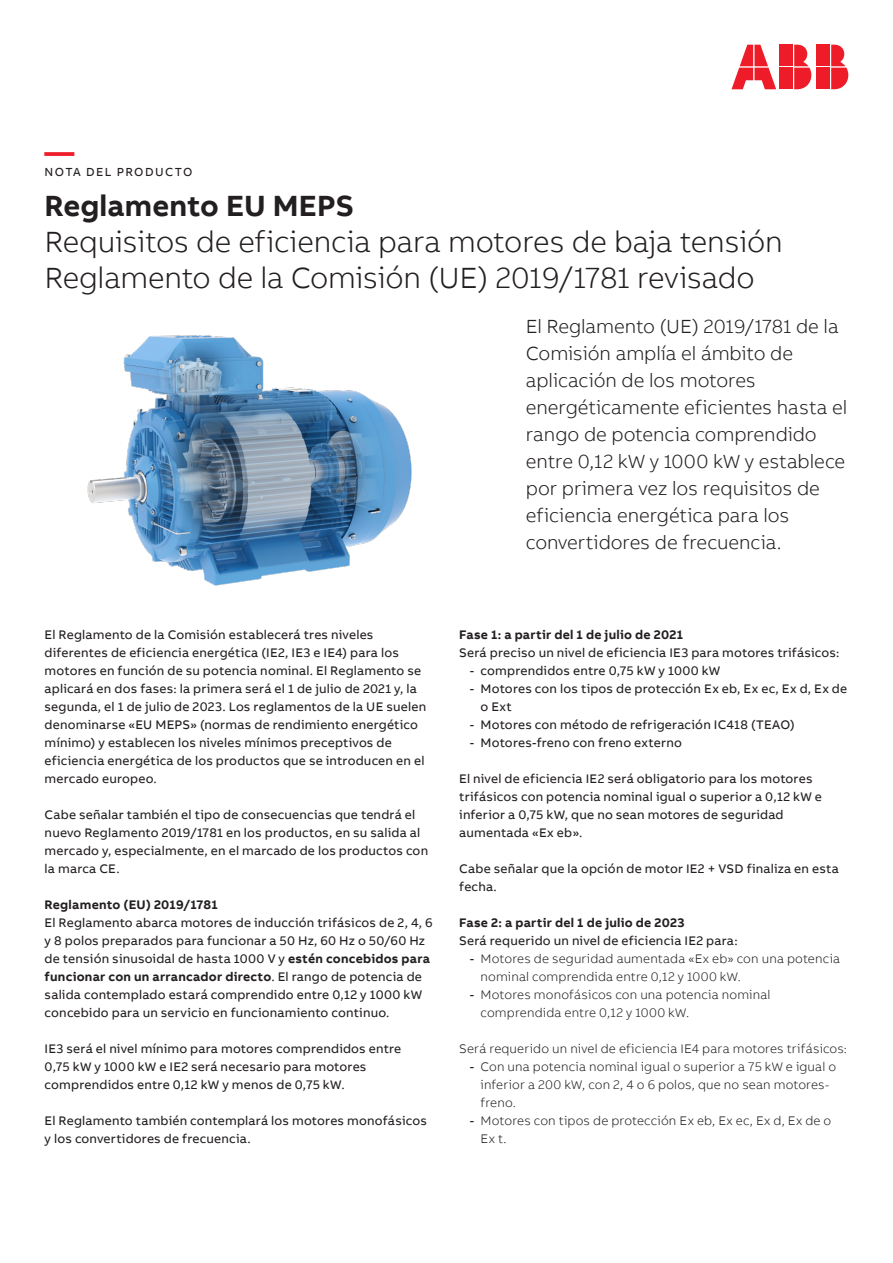
<style>
.page{position:relative;width:893px;height:1263px;background:#fff}
.page>*{position:absolute;margin:0;border:0;box-sizing:border-box;transform-origin:0 0}
.Subheadline_M_20pt_2{font:300 30px "AB Bvoice";letter-spacing:-.005em;color:#231f20}
.Headline_M_20pt_24pt{font:700 30px "AB Bvoice";letter-spacing:.005em;color:#231f20}
.Headline_M_20pt_24pt-2{font:700 30px "AB Bvoice";color:#ee1c28}
.Lead_13pt_18pt{font:300 19.5px/27px "AB Bvoice";letter-spacing:-.005em;color:#231f20}
.Copytext_8_5pt_12pt{font:12.75px/18px "AB Bvoice";letter-spacing:.015em;color:#231f20}
.Copytext_8_5pt_12pt-2{font:300 12.75px/18px "AB Bvoice";letter-spacing:.01em;color:#231f20}
.Paragraph_Title_8_5p{font:700 12.75px "AB Bvoice";letter-spacing:.02em;color:#231f20}
.Category_M_8pt_9_6pt{font:12px "AB Bvoice";letter-spacing:.12em;color:#231f20}
.s1{font-weight:700}
.s2{font-weight:400}
</style>
<div class="page">
<div style="left:817px;top:45px;width:13px;height:21px;background:#ee1c28"></div>
<div style="left:817px;top:68px;width:13px;height:21px;background:#ee1c28"></div>
<svg style="left:831px;top:45px;width:17px;height:44px"></svg>
<svg style="left:731px;top:45px;width:45px;height:44px"></svg>
<div style="left:780px;top:45px;width:13px;height:21px;background:#ee1c28"></div>
<div style="left:780px;top:68px;width:13px;height:21px;background:#ee1c28"></div>
<svg style="left:794px;top:45px;width:17px;height:44px"></svg>
<img style="left:87px;top:335px;width:325px;height:251px">
<p class="Headline_M_20pt_24pt-2" style="left:45px;top:132px;width:31px">—</p>
<p class="Category_M_8pt_9_6pt" style="left:45px;top:165px;width:149px">NOTA DEL PRODUCTO</p>
<p class="Headline_M_20pt_24pt" style="left:45px;top:186px;width:310px">Reglamento EU MEPS</p>
<p class="Subheadline_M_20pt_2" style="left:45px;top:224px;width:740px">Requisitos de eficiencia para motores de baja tensión</p>
<p class="Subheadline_M_20pt_2" style="left:45px;top:260px;width:711px">Reglamento de la Comisión (UE) 2019/1781 revisado</p>
<p class="Lead_13pt_18pt" style="left:526px;top:313px;width:323px">El Reglamento (UE) 2019/1781 de la<br>Comisión amplía el ámbito de aplicación de los motores energéticamente eficientes hasta el rango de potencia comprendido entre 0,12 kW y 1000 kW y establece por primera vez los requisitos de eficiencia energética para los convertidores de frecuencia.</p>
<p class="Copytext_8_5pt_12pt" style="left:45px;top:625px;width:383px">El Reglamento de la Comisión establecerá tres niveles diferentes de eficiencia energética (IE2, IE3 e IE4) para los motores en función de su potencia nominal. El Reglamento se aplicará en dos fases: la primera será el 1 de julio de 2021 y, la segunda, el 1 de julio de 2023. Los reglamentos de la UE suelen denominarse «EU MEPS» (normas de rendimiento energético mínimo) y establecen los niveles mínimos preceptivos de eficiencia energética de los productos que se introducen en el mercado europeo.</p>
<p class="Copytext_8_5pt_12pt" style="left:45px;top:805px;width:385px">Cabe señalar también el tipo de consecuencias que tendrá el nuevo Reglamento 2019/1781 en los productos, en su salida al mercado y, especialmente, en el marcado de los productos con la marca CE.</p>
<p class="Paragraph_Title_8_5p" style="left:45px;top:896px;width:175px">Reglamento (EU) 2019/1781</p>
<p class="Copytext_8_5pt_12pt" style="left:45px;top:913px;width:390px">El Reglamento abarca motores de inducción trifásicos de 2, 4, 6 y 8 polos preparados para funcionar a 50 Hz, 60 Hz o 50/60 Hz de tensión sinusoidal de hasta 1000 V y <span class="s1">estén concebidos para funcionar con un arrancador directo</span>. El rango de potencia de salida contemplado estará comprendido entre 0,12 y 1000 kW concebido para un servicio en funcionamiento continuo.</p>
<p class="Copytext_8_5pt_12pt" style="left:45px;top:1039px;width:358px">IE3 será el nivel mínimo para motores comprendidos entre<br>0,75 kW y 1000 kW e IE2 será necesario para motores comprendidos entre 0,12 kW y menos de 0,75 kW.</p>
<p class="Copytext_8_5pt_12pt" style="left:45px;top:1111px;width:384px">El Reglamento también contemplará los motores monofásicos y los convertidores de frecuencia.</p>
<p class="Paragraph_Title_8_5p" style="left:459px;top:626px;width:225px">Fase 1: a partir del 1 de julio de 2021</p>
<p class="Copytext_8_5pt_12pt" style="left:459px;top:643px;width:381px">Será preciso un nivel de eficiencia IE3 para motores trifásicos:</p>
<p class="Copytext_8_5pt_12pt" style="left:470px;top:661px;width:252px">- comprendidos entre 0,75 kW y 1000 kW</p>
<p class="Copytext_8_5pt_12pt" style="left:481px;top:679px;width:368px;text-indent:-11px">- Motores con los tipos de protección Ex eb, Ex ec, Ex d, Ex de o Ext</p>
<p class="Copytext_8_5pt_12pt" style="left:470px;top:715px;width:326px">- Motores con método de refrigeración IC418 (TEAO)</p>
<p class="Copytext_8_5pt_12pt" style="left:470px;top:733px;width:213px">- Motores-freno con freno externo</p>
<p class="Copytext_8_5pt_12pt" style="left:459px;top:769px;width:364px">El nivel de eficiencia IE2 será obligatorio para los motores trifásicos con potencia nominal igual o superior a 0,12 kW e inferior a 0,75 kW, que no sean motores de seguridad aumentada «Ex eb».</p>
<p class="Copytext_8_5pt_12pt" style="left:459px;top:859px;width:381px">Cabe señalar que la opción de motor IE2 + VSD finaliza en esta fecha.</p>
<p class="Paragraph_Title_8_5p" style="left:459px;top:914px;width:227px">Fase 2: a partir del 1 de julio de 2023</p>
<p class="Copytext_8_5pt_12pt" style="left:459px;top:931px;width:280px">Será requerido un nivel de eficiencia IE2 para:</p>
<p class="Copytext_8_5pt_12pt-2" style="left:481px;top:949px;width:361px;text-indent:-11px"><span class="s2">-</span> Motores de seguridad aumentada «Ex eb» con una potencia nominal comprendida entre 0,12 y 1000 kW.</p>
<p class="Copytext_8_5pt_12pt-2" style="left:481px;top:985px;width:291px;text-indent:-11px"><span class="s2">-</span> Motores monofásicos con una potencia nominal comprendida entre 0,12 y 1000 kW.</p>
<p class="Copytext_8_5pt_12pt-2" style="left:459px;top:1039px;width:389px">Será requerido un nivel de eficiencia IE4 para motores trifásicos:</p>
<p class="Copytext_8_5pt_12pt-2" style="left:481px;top:1057px;width:357px;text-indent:-11px"><span class="s2">-</span> Con una potencia nominal igual o superior a 75 kW e igual o inferior a 200 kW, con 2, 4 o 6 polos, que no sean motores&shy;freno.</p>
<p class="Copytext_8_5pt_12pt-2" style="left:481px;top:1111px;width:352px;text-indent:-11px"><span class="s2">-</span> Motores con tipos de protección Ex eb, Ex ec, Ex d, Ex de o<br>Ex t.</p>
</div>
